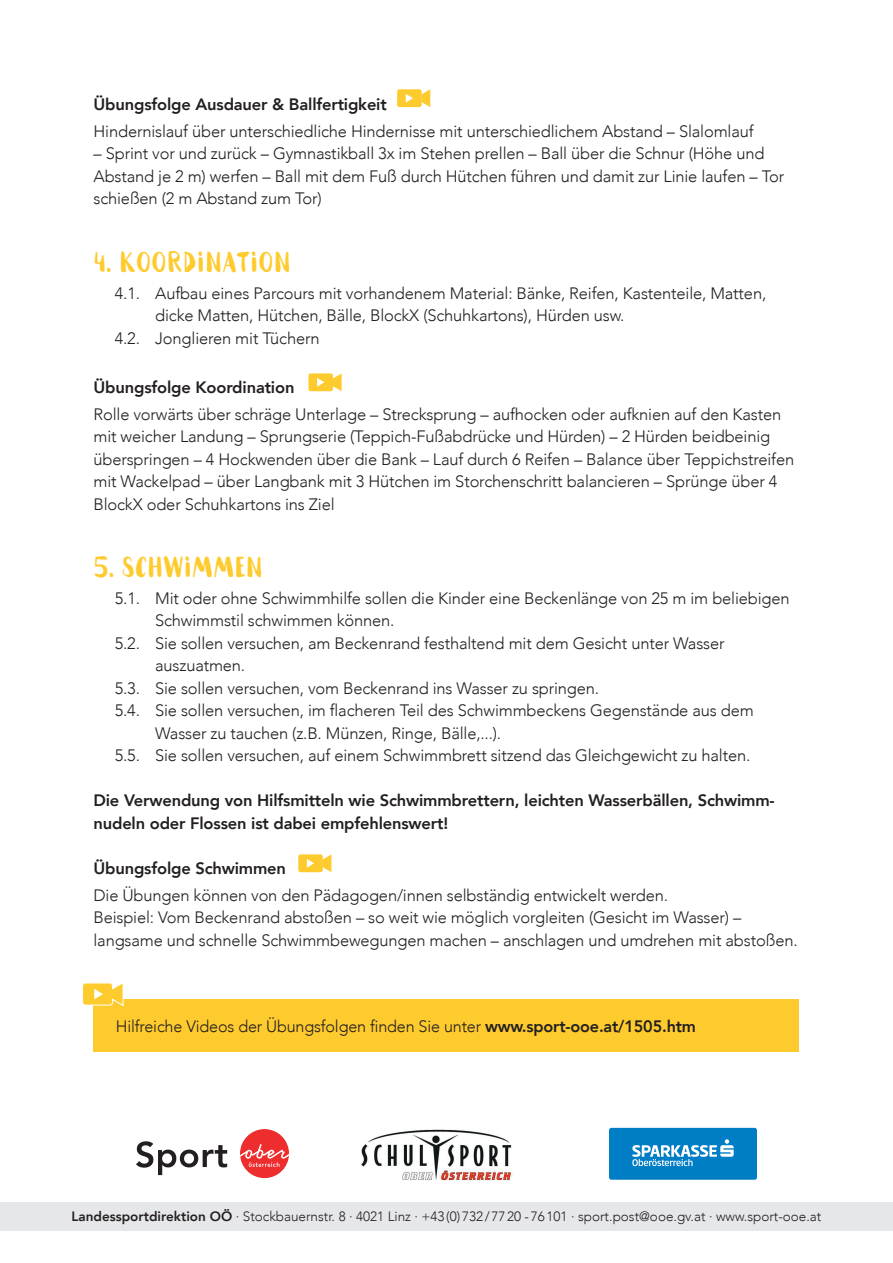
<style>
.page{position:relative;width:893px;height:1263px;background:#fff}
.page>*{position:absolute;margin:0;border:0;box-sizing:border-box;transform-origin:0 0}
.t1{font:900 37.5px "HAMMOCK";color:#fecb2f}
.t2{font:300 16.5px/22.5px "Avenir";letter-spacing:-.01em;color:#231f20}
.t3{font:800 16.5px/22.5px "Avenir";letter-spacing:-.01em;color:#231f20}
.t4{font:300 13.5px "Avenir";color:#231f20}
.s1{font-weight:800}
</style>
<div class="page">
<svg style="left:397px;top:89px;width:33px;height:18px"></svg>
<svg style="left:308px;top:373px;width:34px;height:18px"></svg>
<svg style="left:298px;top:854px;width:33px;height:18px"></svg>
<div style="left:94px;top:999px;width:705px;height:53px;background:#fecb2f"></div>
<svg style="left:83px;top:983px;width:41px;height:24px"></svg>
<div style="left:0;top:1202px;width:893px;height:28px;background:#e6e7e9"></div>
<img style="left:361px;top:1129px;width:153px;height:52px">
<svg style="left:136px;top:1141px;width:91px;height:34px"></svg>
<div style="left:240px;top:1129px;width:49px;height:49px;background:#ee2d2e;border-radius:50%"></div>
<svg style="left:240px;top:1144px;width:49px;height:23px"></svg>
<div style="left:609px;top:1128px;width:148px;height:52px;background:#007ec5;border-radius:2px"></div>
<svg style="left:632px;top:1139px;width:102px;height:27px"></svg>
<p class="t3" style="left:94px;top:93px;width:295px">Übungsfolge Ausdauer &amp; Ballfertigkeit</p>
<p class="t2" style="left:94px;top:120px;width:662px">Hindernislauf über unterschiedliche Hindernisse mit unterschiedlichem Abstand – Slalomlauf</p>
<p class="t2" style="left:94px;top:142px;width:692px">– Sprint vor und zurück – Gymnastikball 3x im Stehen prellen – Ball über die Schnur (Höhe und<br>Abstand je 2 m) werfen – Ball mit dem Fuß durch Hütchen führen und damit zur Linie laufen – Tor schießen (2 m Abstand zum Tor)</p>
<h1 class="t1" style="left:94px;top:241px;width:199px">4. Koordination</h1>
<p class="t2" style="left:115px;top:282px;width:653px">4.1. Aufbau eines Parcours mit vorhandenem Material: Bänke, Reifen, Kastenteile, Matten,</p>
<p class="t2" style="left:155px;top:304px;width:471px">dicke Matten, Hütchen, Bälle, BlockX (Schuhkartons), Hürden usw.</p>
<p class="t2" style="left:115px;top:327px;width:206px">4.2. Jonglieren mit Tüchern</p>
<p class="t3" style="left:94px;top:376px;width:202px">Übungsfolge Koordination</p>
<p class="t2" style="left:94px;top:403px;width:702px">Rolle vorwärts über schräge Unterlage – Strecksprung – aufhocken oder aufknien auf den Kasten mit weicher Landung – Sprungserie (Teppich-Fußabdrücke und Hürden) – 2 Hürden beidbeinig überspringen – 4 Hockwenden über die Bank – Lauf durch 6 Reifen – Balance über Teppichstreifen mit Wackelpad – über Langbank mit 3 Hütchen im Storchenschritt balancieren – Sprünge über 4<br>BlockX oder Schuhkartons ins Ziel</p>
<h1 class="t1" style="left:94px;top:546px;width:171px">5. Schwimmen</h1>
<p class="t2" style="left:115px;top:587px;width:676px">5.1. Mit oder ohne Schwimmhilfe sollen die Kinder eine Beckenlänge von 25 m im beliebigen</p>
<p class="t2" style="left:155px;top:609px;width:241px">Schwimmstil schwimmen können.</p>
<p class="t2" style="left:115px;top:632px;width:611px">5.2. Sie sollen versuchen, am Beckenrand festhaltend mit dem Gesicht unter Wasser</p>
<p class="t2" style="left:155px;top:654px;width:92px">auszuatmen.</p>
<p class="t2" style="left:115px;top:677px;width:486px">5.3. Sie sollen versuchen, vom Beckenrand ins Wasser zu springen.</p>
<p class="t2" style="left:115px;top:699px;width:640px">5.4. Sie sollen versuchen, im flacheren Teil des Schwimmbeckens Gegenstände aus dem</p>
<p class="t2" style="left:155px;top:722px;width:348px">Wasser zu tauchen (z.B. Münzen, Ringe, Bälle,...).</p>
<p class="t2" style="left:115px;top:744px;width:637px">5.5. Sie sollen versuchen, auf einem Schwimmbrett sitzend das Gleichgewicht zu halten.</p>
<p class="t3" style="left:93px;top:789px;width:683px">Die Verwendung von Hilfsmitteln wie Schwimmbrettern, leichten Wasserbällen, Schwimm&shy;nudeln oder Flossen ist dabei empfehlenswert!</p>
<p class="t3" style="left:93px;top:857px;width:194px">Übungsfolge Schwimmen</p>
<p class="t2" style="left:93px;top:884px;width:706px">Die Übungen können von den Pädagogen/innen selbständig entwickelt werden.<br>Beispiel: Vom Beckenrand abstoßen – so weit wie möglich vorgleiten (Gesicht im Wasser) – langsame und schnelle Schwimmbewegungen machen – anschlagen und umdrehen mit abstoßen.</p>
<p class="t2" style="left:116px;top:1015px;width:582px">Hilfreiche Videos der Übungsfolgen finden Sie unter <span class="s1">www.sport-ooe.at/1505.htm</span></p>
<p class="t4" style="left:72px;top:1209px;width:751px"><span class="s1">Landessportdirektion OÖ</span> · Stockbauernstr. 8 · 4021 Linz · +43(0)732/7720 -76101 · sport.post@ooe.gv.at · www.sport-ooe.at</p>
</div>
